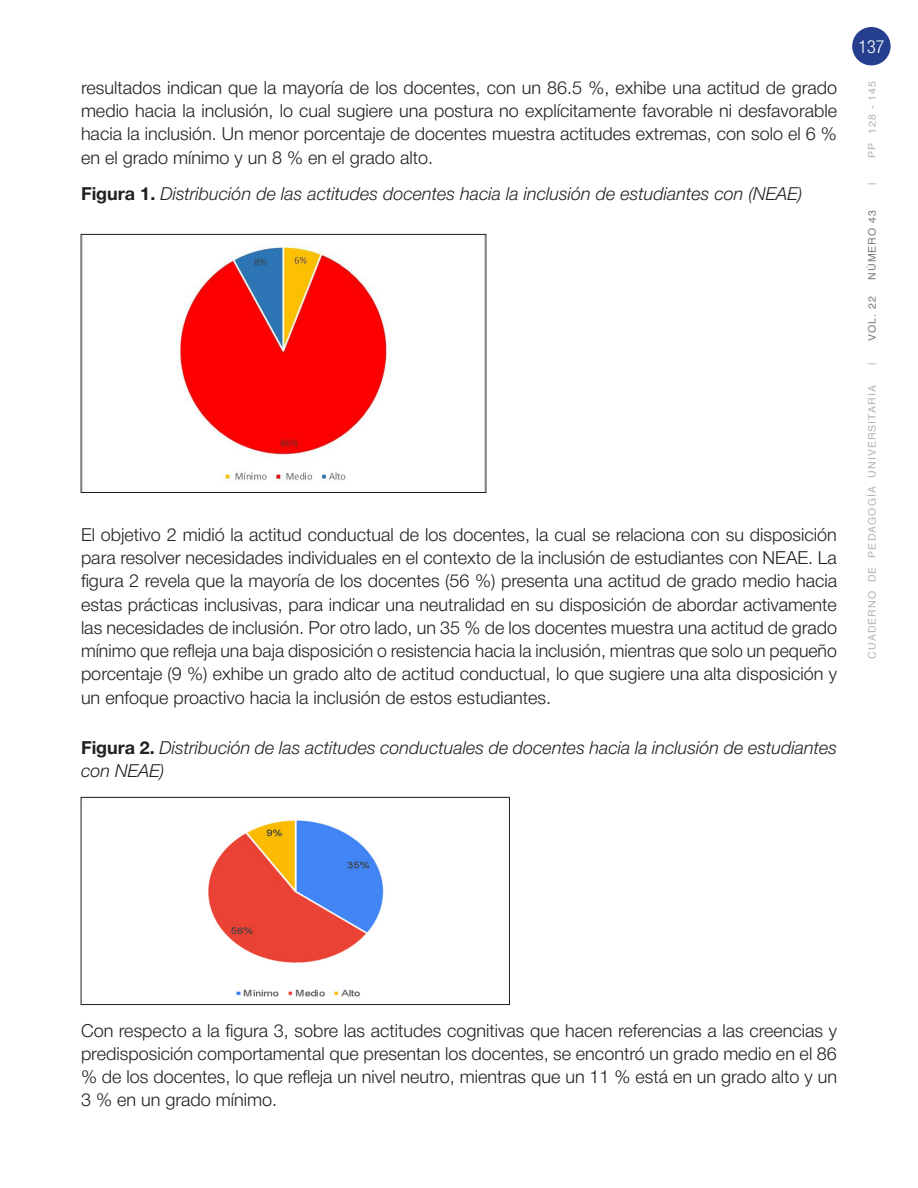
<style>
.page{position:relative;width:918px;height:1188px;background:#fff}
.page>*{position:absolute;margin:0;border:0;box-sizing:border-box;transform-origin:0 0}
.Texto_Regular_Ajustado{font:300 18px/23.2px "Helvetica Neue";color:#231f20;text-align:justify}
.Texto_Regular_Ajustado-2{font:italic 300 18px/23.2px "Helvetica Neue";color:#231f20}
.t1{font:300 condensed 18px "Helvetica Neue LT Std";color:#fff}
.t2{font:10.5px "Helvetica";letter-spacing:.1em;color:#b2b3b7}
.t3{font:10.5px "Helvetica";letter-spacing:.1em;color:#76787b}
.s1{font-weight:700;font-style:normal}
</style>
<div class="page">
<div style="left:852px;top:27px;width:39px;height:38px;background:#253f8e;border-radius:50%"></div>
<img style="left:179px;top:244px;width:208px;height:236px">
<div style="left:81px;top:234px;width:405px;height:259px;border:1px solid #231f20"></div>
<img style="left:208px;top:820px;width:176px;height:177px">
<div style="left:81px;top:797px;width:429px;height:208px;border:1px solid #231f20"></div>
<p class="Texto_Regular_Ajustado" style="left:81px;top:75px;width:758px">resultados indican que la mayoría de los docentes, con un 86.5 %, exhibe una actitud de grado medio hacia la inclusión, lo cual sugiere una postura no explícitamente favorable ni desfavorable hacia la inclusión. Un menor porcentaje de docentes muestra actitudes extremas, con solo el 6 % en el grado mínimo y un 8 % en el grado alto.</p>
<p class="Texto_Regular_Ajustado-2" style="left:81px;top:181px;width:723px"><span class="s1">Figura 1.</span> Distribución de las actitudes docentes hacia la inclusión de estudiantes con (NEAE)</p>
<p class="Texto_Regular_Ajustado" style="left:81px;top:522px;width:758px">El objetivo 2 midió la actitud conductual de los docentes, la cual se relaciona con su disposición para resolver necesidades individuales en el contexto de la inclusión de estudiantes con NEAE. La figura 2 revela que la mayoría de los docentes (56 %) presenta una actitud de grado medio hacia estas prácticas inclusivas, para indicar una neutralidad en su disposición de abordar activamente las necesidades de inclusión. Por otro lado, un 35 % de los docentes muestra una actitud de grado mínimo que refleja una baja disposición o resistencia hacia la inclusión, mientras que solo un pequeño porcentaje (9 %) exhibe un grado alto de actitud conductual, lo que sugiere una alta disposición y un enfoque proactivo hacia la inclusión de estos estudiantes.</p>
<p class="Texto_Regular_Ajustado-2" style="left:81px;top:735px;width:758px"><span class="s1">Figura 2.</span> Distribución de las actitudes conductuales de docentes hacia la inclusión de estudiantes con NEAE)</p>
<p class="t1" style="left:858px;top:36px;width:27px">137</p>
<p class="t2" style="left:864px;top:158px;width:78px;rotate:-90deg">PP 128 - 145</p>
<p class="t2" style="left:864px;top:185px;width:4px;rotate:-90deg">|</p>
<p class="t3" style="left:864px;top:280px;width:71px;rotate:-90deg">NÚMERO 43</p>
<p class="t3" style="left:864px;top:341px;width:46px;rotate:-90deg">VOL. 22</p>
<p class="t2" style="left:864px;top:365px;width:4px;rotate:-90deg">|</p>
<p class="t2" style="left:864px;top:659px;width:275px;rotate:-90deg">CUADERNO DE PEDAGOGÍA UNIVERSITARIA</p>
<p class="Texto_Regular_Ajustado" style="left:81px;top:1017px;width:758px">Con respecto a la figura 3, sobre las actitudes cognitivas que hacen referencias a las creencias y predisposición comportamental que presentan los docentes, se encontró un grado medio en el 86 % de los docentes, lo que refleja un nivel neutro, mientras que un 11 % está en un grado alto y un 3 % en un grado mínimo.</p>
</div>
